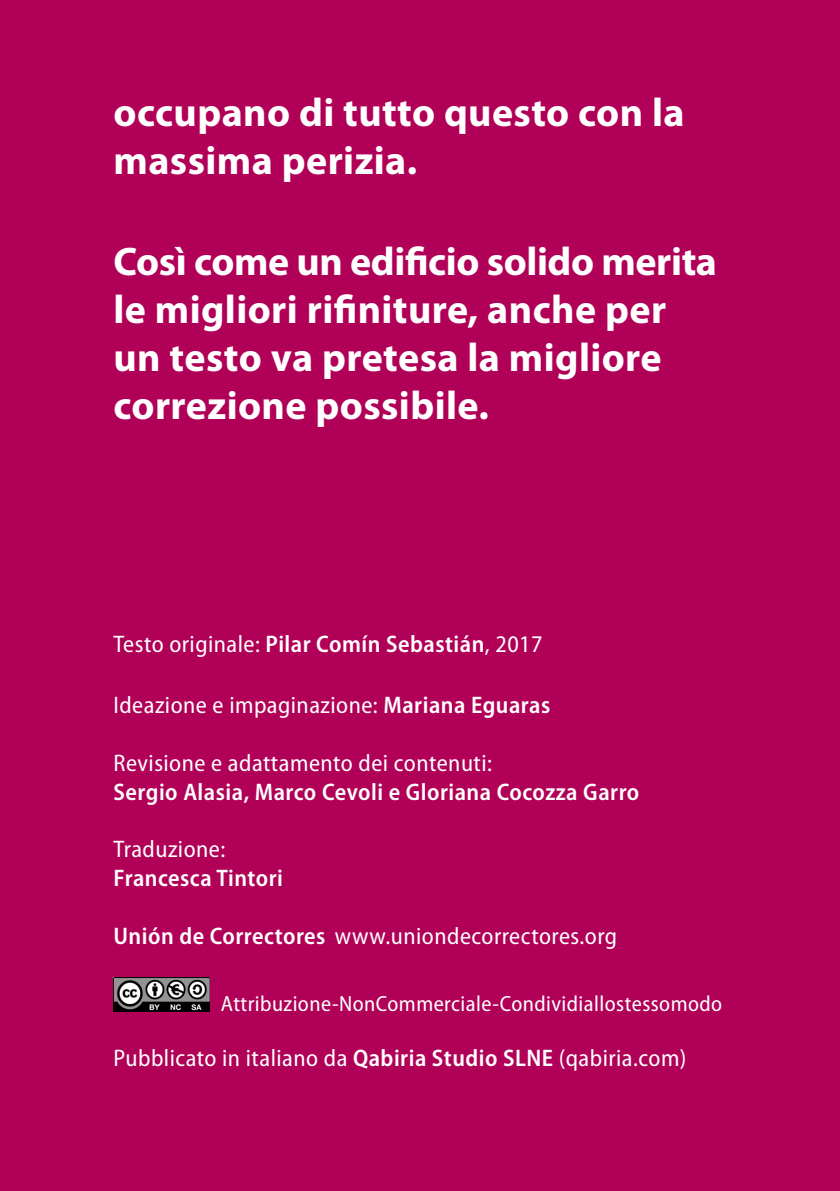
<style>
.page{position:relative;width:840px;height:1191px;background:#fff}
.page>*{position:absolute;margin:0;border:0;box-sizing:border-box;transform-origin:0 0}
.t1{font:700 40px/48px "Myriad Pro";letter-spacing:.01em;color:#fff}
.t2{font:semi-condensed 24px "Myriad Pro";letter-spacing:.02em;color:#fff}
.t3{font:600 semi-condensed 24px "Myriad Pro";letter-spacing:.02em;color:#fff}
.t4{font:semi-condensed 22px "Myriad Pro";letter-spacing:.02em;color:#fff}
.s1{font-weight:600}
</style>
<div class="page">
<div style="left:0;top:0;width:839px;height:1191px;background:#b10057"></div>
<img style="left:113px;top:977px;width:97px;height:34px">
<h1 class="t1" style="left:113px;top:88px;width:572px">occupano di tutto questo con la massima perizia.</h1>
<h1 class="t1" style="left:113px;top:236px;width:604px">Così come un edificio solido merita le migliori rifiniture, anche per un testo va pretesa la migliore correzione possibile.</h1>
<p class="t2" style="left:113px;top:631px;width:430px">Testo originale: <span class="s1">Pilar Comín Sebastián</span>, 2017</p>
<p class="t2" style="left:113px;top:692px;width:438px">Ideazione e impaginazione: <span class="s1">Mariana Eguaras</span></p>
<p class="t2" style="left:113px;top:749px;width:380px">Revisione e adattamento dei contenuti:</p>
<p class="t3" style="left:113px;top:778px;width:527px">Sergio Alasia, Marco Cevoli e Gloriana Cocozza Garro</p>
<p class="t2" style="left:113px;top:836px;width:113px">Traduzione:</p>
<p class="t3" style="left:113px;top:864px;width:171px">Francesca Tintori</p>
<p class="t2" style="left:113px;top:922px;width:505px"><span class="s1">Unión de Correctores</span> www.uniondecorrectores.org</p>
<p class="t4" style="left:221px;top:991px;width:502px">Attribuzione-NonCommerciale-Condividiallostessomodo</p>
<p class="t2" style="left:113px;top:1045px;width:574px">Pubblicato in italiano da <span class="s1">Qabiria Studio SLNE</span> (qabiria.com)</p>
</div>
